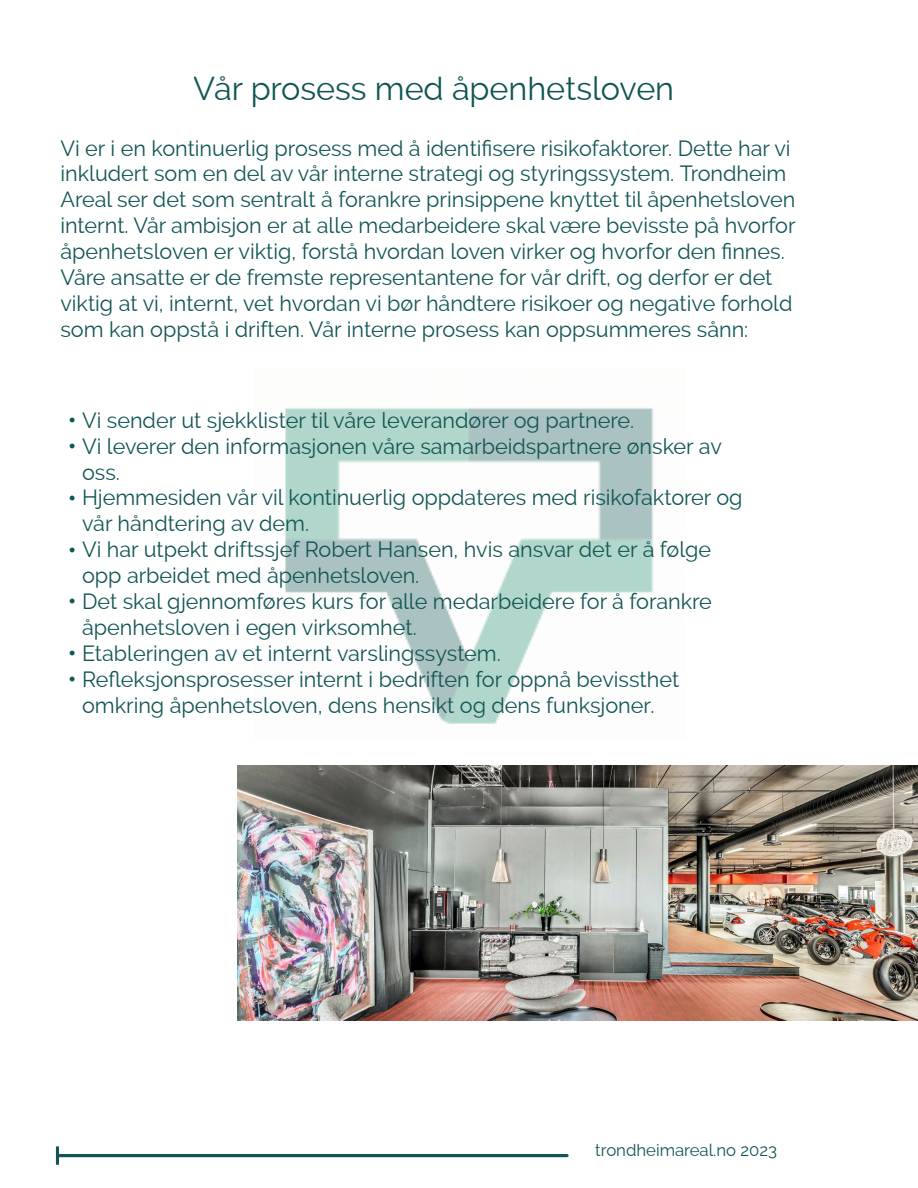
<style>
.page{position:relative;width:918px;height:1188px;background:#fff}
.page>*{position:absolute;margin:0;border:0;box-sizing:border-box;transform-origin:0 0}
.t1{font:32.4px "Raleway";color:#125654}
.t2{font:21.6px/26px "Raleway";color:#125654}
.t3{font:16.8px "Raleway";color:#125654}
.s1{font-family:"Arial";font-size:19.5px}
</style>
<div class="page">
<img style="left:55px;top:408px;width:863px;height:757px">
<hr style="left:57px;top:1154px;width:510px;height:3px;background:#125654">
<hr style="left:56px;top:1146px;width:3px;height:19px;background:#125654">
<img style="left:238px;top:766px;width:680px;height:255px">
<p class="t2" style="left:170px;top:2px;width:27px">fl</p>
<h1 class="t1" style="left:194px;top:70px;width:482px">Vår prosess med åpenhetsloven</h1>
<p class="t2" style="left:60px;top:135px;width:737px">Vi er i en kontinuerlig prosess med å identi sere risikofaktorer. Dette har vi inkludert som en del av vår interne strategi og styringssystem. Trondheim Areal ser det som sentralt å forankre prinsippene knyttet til åpenhetsloven internt. Vår ambisjon er at alle medarbeidere skal være bevisste på hvorfor åpenhetsloven er viktig, forstå hvordan loven virker og hvorfor den nnes.<br>Våre ansatte er de fremste representantene for vår drift, og derfor er det viktig at vi, internt, vet hvordan vi bør håndtere risikoer og negative forhold som kan oppstå i driften. Vår interne prosess kan oppsummeres sånn:</p>
<p class="t2" style="left:68px;top:407px;width:567px"><span class="s1">•</span> Vi sender ut sjekklister til våre leverandører og partnere.</p>
<p class="t2" style="left:82px;top:433px;width:641px;text-indent:-14px"><span class="s1">•</span> Vi leverer den informasjonen våre samarbeidspartnere ønsker av oss.</p>
<p class="t2" style="left:82px;top:485px;width:662px;text-indent:-14px"><span class="s1">•</span> Hjemmesiden vår vil kontinuerlig oppdateres med risikofaktorer og vår håndtering av dem.</p>
<p class="t2" style="left:82px;top:537px;width:631px;text-indent:-14px"><span class="s1">•</span> Vi har utpekt driftssjef Robert Hansen, hvis ansvar det er å følge opp arbeidet med åpenhetsloven.</p>
<p class="t2" style="left:82px;top:589px;width:631px;text-indent:-14px"><span class="s1">•</span> Det skal gjennomføres kurs for alle medarbeidere for å forankre åpenhetsloven i egen virksomhet.</p>
<p class="t2" style="left:68px;top:641px;width:434px"><span class="s1">•</span> Etableringen av et internt varslingssystem.</p>
<p class="t2" style="left:68px;top:666px;width:42px"><span class="s1">•</span> Re</p>
<p class="t2" style="left:82px;top:666px;width:599px;text-indent:39px">eksjonsprosesser internt i bedriften for oppnå bevissthet omkring åpenhetsloven, dens hensikt og dens funksjoner.</p>
<p class="t3" style="left:595px;top:1141px;width:183px">trondheimareal.no 2023</p>
</div>
